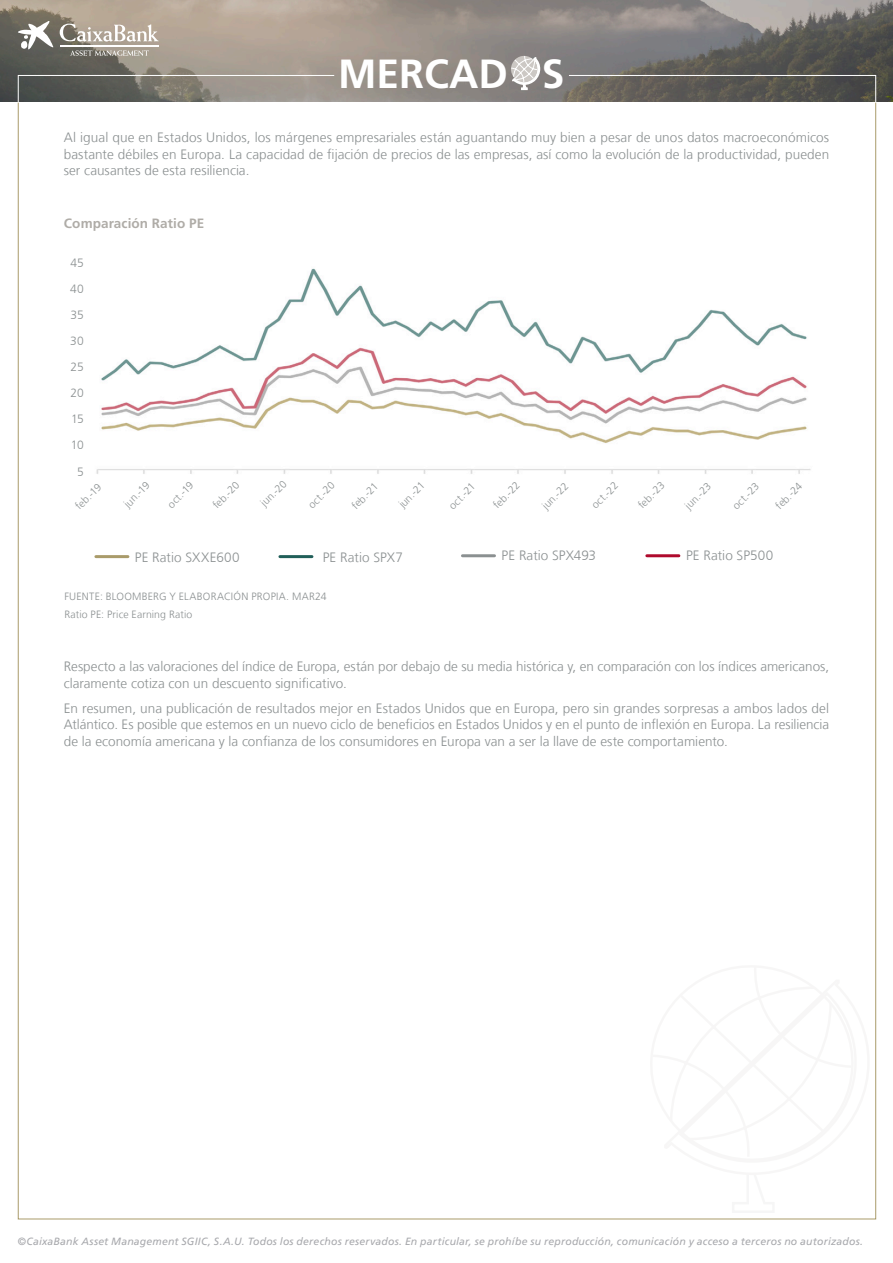
<style>
.page{position:relative;width:893px;height:1263px;background:#fff}
.page>*{position:absolute;margin:0;border:0;box-sizing:border-box;transform-origin:0 0}
.t1{font:700 40.65px "La Caixa Frutiger";color:#fff}
.t2{font:300 13.5px/16.5px "La Caixa Frutiger";color:#8b9091;text-align:justify}
.t3{font:700 13.5px "La Caixa Frutiger";letter-spacing:.01em;color:#afaca7}
.t4{font:300 12px "La Caixa Frutiger";letter-spacing:-.01em;color:#8b9091}
.t5{font:300 10.5px "La Caixa Frutiger";letter-spacing:.015em;color:#8b9091}
.t6{font:italic 10.5px "La Caixa Frutiger";letter-spacing:.015em;color:#a8a9ad}
</style>
<div class="page">
<svg style="left:0;top:0;width:893px;height:102px"></svg>
<svg style="left:70px;top:50px;width:79px;height:6px"></svg>
<svg style="left:18px;top:21px;width:35px;height:28px"></svg>
<svg style="left:60px;top:24px;width:99px;height:18px"></svg>
<hr style="left:60px;top:46px;width:99px;height:1px;background:#fff">
<svg style="left:17px;top:75px;width:318px;height:28px"></svg>
<svg style="left:568px;top:75px;width:308px;height:28px"></svg>
<div style="left:511px;top:55px;width:27px;height:28px;background:#878181;border-radius:50%"></div>
<svg style="left:511px;top:56px;width:30px;height:35px"></svg>
<img style="left:96px;top:268px;width:715px;height:206px">
<hr style="left:462px;top:554px;width:32px;height:3px;background:#8b9091">
<hr style="left:647px;top:554px;width:32px;height:3px;background:#af0a2d">
<hr style="left:280px;top:555px;width:32px;height:3px;background:#215f59">
<hr style="left:96px;top:555px;width:32px;height:3px;background:#a99b6a">
<h1 class="t1" style="left:338px;top:50px;width:228px">MERCAD S</h1>
<p class="t2" style="left:64px;top:130px;width:767px">Al igual que en Estados Unidos, los márgenes empresariales están aguantando muy bien a pesar de unos datos macroeconómicos bastante débiles en Europa. La capacidad de fijación de precios de las empresas, así como la evolución de la productividad, pueden ser causantes de esta resiliencia.</p>
<p class="t3" style="left:64px;top:215px;width:142px">Comparación Ratio PE</p>
<p class="t4" style="left:70px;top:256px;width:15px">45</p>
<p class="t4" style="left:70px;top:282px;width:15px">40</p>
<p class="t4" style="left:70px;top:308px;width:15px">35</p>
<p class="t4" style="left:70px;top:334px;width:15px">30</p>
<p class="t4" style="left:71px;top:360px;width:15px">25</p>
<p class="t4" style="left:70px;top:386px;width:15px">20</p>
<p class="t4" style="left:71px;top:412px;width:14px">15</p>
<p class="t4" style="left:71px;top:438px;width:14px">10</p>
<p class="t4" style="left:77px;top:464px;width:8px">5</p>
<p class="t5" style="left:73px;top:503px;width:33px;rotate:-44deg">feb.-19</p>
<p class="t5" style="left:121px;top:501px;width:33px;rotate:-45deg">jun.-19</p>
<p class="t5" style="left:165px;top:502px;width:33px;rotate:-45deg">oct.-19</p>
<p class="t5" style="left:210px;top:502px;width:34px;rotate:-45deg">feb.-20</p>
<p class="t5" style="left:258px;top:500px;width:34px;rotate:-45deg">jun.-20</p>
<p class="t5" style="left:306px;top:502px;width:34px;rotate:-45deg">oct.-20</p>
<p class="t5" style="left:349px;top:503px;width:34px;rotate:-45deg">feb.-21</p>
<p class="t5" style="left:396px;top:501px;width:33px;rotate:-45deg">jun.-21</p>
<p class="t5" style="left:446px;top:503px;width:34px;rotate:-45deg">oct.-21</p>
<p class="t5" style="left:491px;top:502px;width:34px;rotate:-45deg">feb.-22</p>
<p class="t5" style="left:539px;top:503px;width:34px;rotate:-45deg">jun.-22</p>
<p class="t5" style="left:589px;top:502px;width:34px;rotate:-45deg">oct.-22</p>
<p class="t5" style="left:636px;top:502px;width:34px;rotate:-45deg">feb.-23</p>
<p class="t5" style="left:682px;top:503px;width:34px;rotate:-45deg">jun.-23</p>
<p class="t5" style="left:730px;top:503px;width:34px;rotate:-45deg">oct.-23</p>
<p class="t5" style="left:773px;top:503px;width:34px;rotate:-45deg">feb.-24</p>
<p class="t2" style="left:135px;top:549px;width:106px">PE Ratio SXXE600</p>
<p class="t2" style="left:502px;top:548px;width:96px">PE Ratio SPX493</p>
<p class="t2" style="left:686px;top:548px;width:89px">PE Ratio SP500</p>
<p class="t2" style="left:323px;top:549px;width:82px">PE Ratio SPX7</p>
<p class="t5" style="left:64px;top:590px;width:264px">FUENTE: BLOOMBERG Y ELABORACIÓN PROPIA. MAR24</p>
<p class="t5" style="left:64px;top:608px;width:129px">Ratio PE: Price Earning Ratio</p>
<p class="t2" style="left:64px;top:658px;width:767px">Respecto a las valoraciones del índice de Europa, están por debajo de su media histórica y, en comparación con los índices americanos, claramente cotiza con un descuento significativo.</p>
<p class="t2" style="left:64px;top:700px;width:767px">En resumen, una publicación de resultados mejor en Estados Unidos que en Europa, pero sin grandes sorpresas a ambos lados del Atlántico. Es posible que estemos en un nuevo ciclo de beneficios en Estados Unidos y en el punto de inflexión en Europa. La resiliencia de la economía americana y la confianza de los consumidores en Europa van a ser la llave de este comportamiento.</p>
<p class="t6" style="left:18px;top:1235px;width:847px">©CaixaBank Asset Management SGIIC, S.A.U. Todos los derechos reservados. En particular, se prohíbe su reproducción, comunicación y acceso a terceros no autorizados.</p>
</div>
